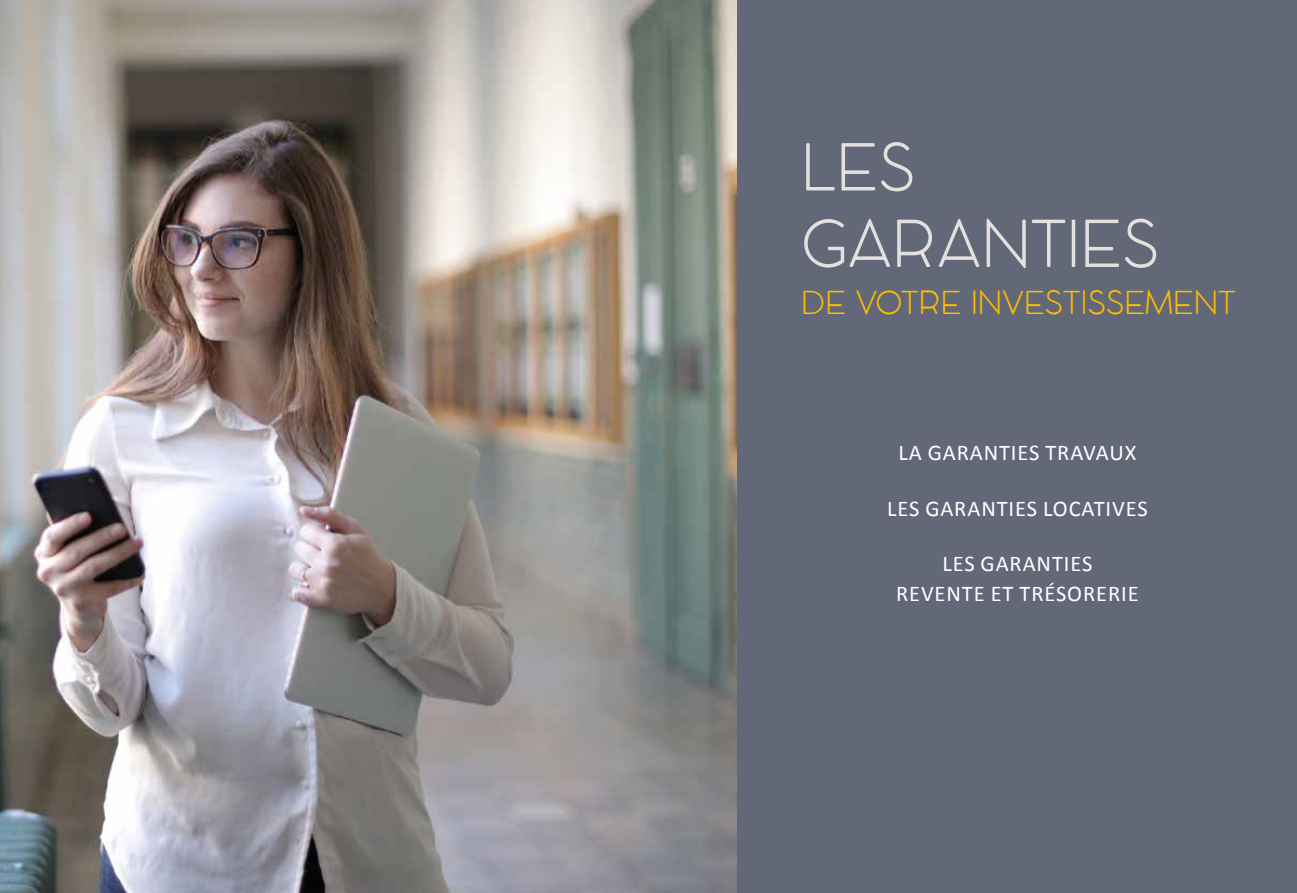
<style>
.page{position:relative;width:1297px;height:893px;background:#fff}
.page>*{position:absolute;margin:0;border:0;box-sizing:border-box;transform-origin:0 0}
.t1{font:300 63.75px/76.5px "COCOMAT";color:#e4e0de}
.t2{font:300 31.5px "COCOMAT";color:#fcbc00}
.t3{font:22.5px/30px "Calibri";letter-spacing:.04em;color:#fff;text-align:center}
</style>
<div class="page">
<img style="left:0;top:0;width:738px;height:893px">
<div style="left:738px;top:0;width:559px;height:893px;background:#636878"></div>
<h1 class="t1" style="left:801px;top:130px;width:359px">LES<br>GARANTIES</h1>
<h2 class="t2" style="left:801px;top:285px;width:436px">DE VOTRE INVESTISSEMENT</h2>
<p class="t3" style="left:898px;top:437px;width:240px">LA GARANTIES TRAVAUX</p>
<p class="t3" style="left:887px;top:493px;width:262px">LES GARANTIES LOCATIVES</p>
<p class="t3" style="left:896px;top:548px;width:244px">LES GARANTIES<br>REVENTE ET TRÉSORERIE</p>
</div>
